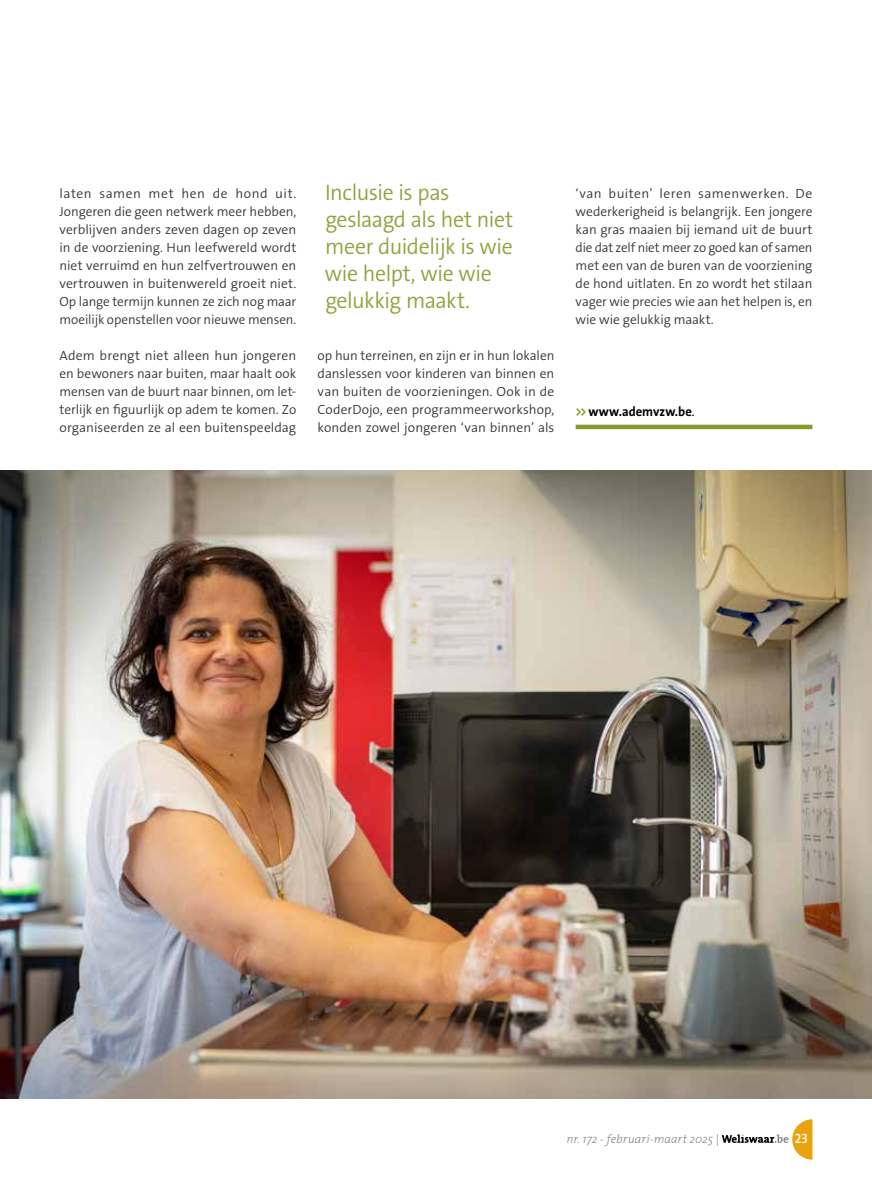
<style>
.page{position:relative;width:872px;height:1191px;background:#fff}
.page>*{position:absolute;margin:0;border:0;box-sizing:border-box;transform-origin:0 0}
.t1{font:300 22.5px/27px "The Sans B W4";letter-spacing:-.02em;color:#95a240}
.t2{font:13.5px "The Mix Semi Bold Caps";color:#fff}
.t3{font:300 13.35px/18px "The Sans B W4";letter-spacing:-.005em;color:#383937;text-align:justify}
.t4{font:700 13.35px "The Sans B W7";letter-spacing:.005em;color:#000;scale:.95 1}
.t5{font:italic 300 12px "The Mix";color:#878988}
.s1{color:#8b9929}
.s2{font-family:"The Sans B W5 Plain";font-weight:400}
</style>
<div class="page">
<hr style="left:575px;top:425px;width:237px;height:4px;background:#8b9929">
<img style="left:0;top:470px;width:872px;height:628px">
<svg style="left:722px;top:1119px;width:90px;height:40px"></svg>
<h1 class="t1" style="left:325px;top:179px;width:190px">Inclusie is pas geslaagd als het niet meer duidelijk is wie wie helpt, wie wie gelukkig maakt.</h1>
<p class="t3" style="left:60px;top:185px;width:238px">laten samen met hen de hond uit.<br>Jongeren die geen netwerk meer hebben, verblijven anders zeven dagen op zeven in de voorziening. Hun leefwereld wordt niet verruimd en hun zelfvertrouwen en vertrouwen in buitenwereld groeit niet.<br>Op lange termijn kunnen ze zich nog maar moeilijk openstellen voor nieuwe mensen.</p>
<p class="t3" style="left:60px;top:347px;width:238px">Adem brengt niet alleen hun jongeren en bewoners naar buiten, maar haalt ook mensen van de buurt naar binnen, om let&shy;terlijk en figuurlijk op adem te komen. Zo organiseerden ze al een buitenspeeldag</p>
<p class="t3" style="left:317px;top:347px;width:238px">op hun terreinen, en zijn er in hun lokalen danslessen voor kinderen van binnen en van buiten de voorzieningen. Ook in de CoderDojo, een programmeerworkshop, konden zowel jongeren ‘van binnen’ als</p>
<p class="t3" style="left:575px;top:185px;width:238px">‘van buiten’ leren samenwerken. De wederkerigheid is belangrijk. Een jongere kan gras maaien bij iemand uit de buurt die dat zelf niet meer zo goed kan of samen met een van de buren van de voorziening de hond uitlaten. En zo wordt het stilaan vager wie precies wie aan het helpen is, en wie wie gelukkig maakt.</p>
<p class="t4" style="left:575px;top:403px;width:127px"><span class="s1">&gt;&gt;</span>www.ademvzw.be<span class="s2">.</span></p>
<p class="t5" style="left:566px;top:1128px;width:154px">nr. 172 - februari-maart 2025 |</p>
<p class="t2" style="left:795px;top:1127px;width:15px">23</p>
</div>
